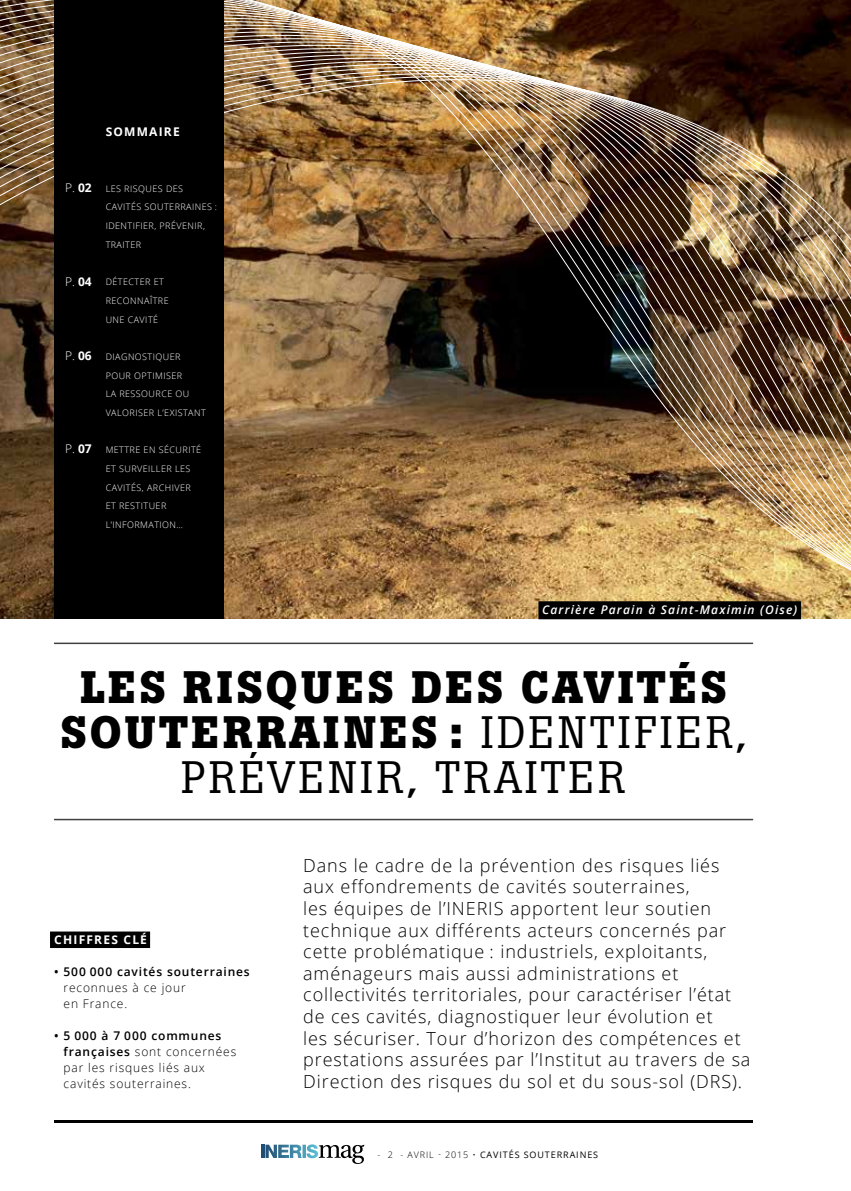
<style>
.page{position:relative;width:851px;height:1191px;background:#fff}
.page>*{position:absolute;margin:0;border:0;box-sizing:border-box;transform-origin:0 0}
.t1{font:700 45px/45px "Boton";letter-spacing:.07em;color:#000;text-align:center}
.t2{font:300 18px/21.6px "Open Sans";letter-spacing:.05em;color:#000}
.t3{font:300 12px/15.9px "Open Sans";letter-spacing:.07em;color:#000}
.t4{font:italic 600 12px "Open Sans";letter-spacing:.1em;color:#fff}
.t5{font:600 12px "Open Sans";letter-spacing:.07em;color:#000}
.t6{font:700 12px "Open Sans";letter-spacing:.1em;color:#fff}
.t7{font:300 12px "Open Sans";color:#fff}
.t8{font:300 9px/18.8px "Open Sans";letter-spacing:.05em;color:#fff}
.t9{font:9px "Open Sans";letter-spacing:.1em;color:#000}
.s1{font-weight:700}
.s2{font-weight:400}
.s3{font-weight:600}
.s4{font-weight:300}
</style>
<div class="page">
<hr style="left:54px;top:1120px;width:699px;height:3px;background:#000">
<hr style="left:261px;top:1144px;width:3px;height:14px;background:#1f4d74">
<svg style="left:265px;top:1144px;width:99px;height:20px"></svg>
<img style="left:0;top:0;width:850px;height:821px">
<hr style="left:54px;top:642px;width:699px;height:2px;background:#414042">
<hr style="left:54px;top:819px;width:699px;height:1px;background:#414042">
<div style="left:50px;top:931px;width:100px;height:17px;background:#000"></div>
<div style="left:54px;top:0;width:169px;height:618px;background:#000"></div>
<div style="left:538px;top:601px;width:262px;height:18px;background:#000"></div>
<p class="t6" style="left:106px;top:123px;width:76px">SOMMAIRE</p>
<p class="t7" style="left:65px;top:180px;width:28px">P. <span class="s1">02</span></p>
<p class="t7" style="left:65px;top:273px;width:28px">P. <span class="s1">04</span></p>
<p class="t7" style="left:65px;top:347px;width:28px">P. <span class="s1">06</span></p>
<p class="t7" style="left:65px;top:440px;width:28px">P. <span class="s1">07</span></p>
<p class="t8" style="left:106px;top:179px;width:113px">LES RISQUES DES<br>CAVITÉS SOUTERRAINES :<br>IDENTIFIER, PRÉVENIR,<br>TRAITER</p>
<p class="t8" style="left:106px;top:272px;width:64px">DÉTECTER ET<br>RECONNAÎTRE<br>UNE CAVITÉ</p>
<p class="t8" style="left:106px;top:347px;width:102px">DIAGNOSTIQUER<br>POUR OPTIMISER<br>LA RESSOURCE OU<br>VALORISER L’EXISTANT</p>
<p class="t8" style="left:106px;top:440px;width:97px">METTRE EN SÉCURITÉ<br>ET SURVEILLER LES<br>CAVITÉS, ARCHIVER<br>ET RESTITUER<br>L’INFORMATION…</p>
<p class="t4" style="left:542px;top:601px;width:257px">Carrière Parain à Saint-Maximin (Oise)</p>
<h1 class="t1" style="left:60px;top:665px;width:687px">LES RISQUES DES CAVITÉS<br>SOUTERRAINES : <span class="s2">IDENTIFIER,<br>PRÉVENIR, TRAITER</span></h1>
<p class="t6" style="left:54px;top:931px;width:94px">CHIFFRES CLÉ</p>
<p class="t5" style="left:54px;top:963px;width:197px">• 500 000 cavités souterraines</p>
<p class="t3" style="left:64px;top:979px;width:124px">reconnues à ce jour en France.</p>
<p class="t3" style="left:64px;top:1027px;width:174px;text-indent:-9px"><span class="s3">• 5 000 à 7 000 communes françaises</span> sont concernées par les risques liés aux cavités souterraines.</p>
<p class="t2" style="left:303px;top:854px;width:448px">Dans le cadre de la prévention des risques liés aux effondrements de cavités souterraines,<br>les équipes de l’INERIS apportent leur soutien technique aux différents acteurs concernés par cette problématique : industriels, exploitants, aménageurs mais aussi administrations et collectivités territoriales, pour caractériser l’état de ces cavités, diagnostiquer leur évolution et<br>les sécuriser. Tour d’horizon des compétences et prestations assurées par l’Institut au travers de sa Direction des risques du sol et du sous-sol (DRS).</p>
<p class="t9" style="left:377px;top:1148px;width:222px"><span class="s4">- 2 - AVRIL </span><sup>-</sup> <span class="s4">2015 •</span> CAVITÉS SOUTERRAINES</p>
</div>
